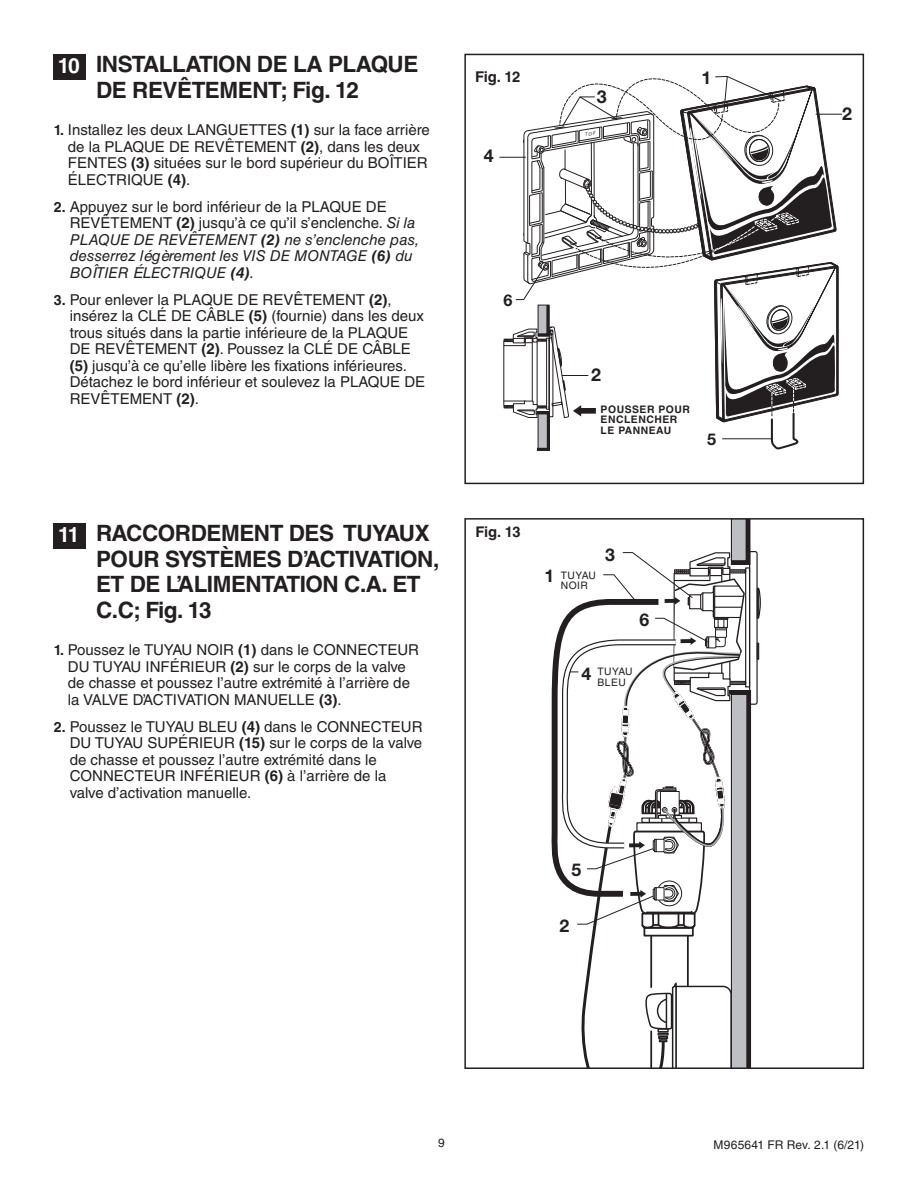
<style>
.page{position:relative;width:918px;height:1188px;background:#fff}
.page>*{position:absolute;margin:0;border:0;box-sizing:border-box;transform-origin:0 0}
.t1{font:700 22.5px/25.5px "Helvetica LT Std";letter-spacing:-.02em;color:#231f20}
.t2{font:700 21px "Helvetica LT Std";color:#fff}
.t3{font:700 17.85px "Helvetica Neue LT Std";color:#231f20}
.t4{font:700 17.7px "Helvetica Neue LT Std";color:#231f20}
.t5{font:700 16.2px "Helvetica Neue LT Std";color:#231f20}
.t6{font:15px/16.5px "Helvetica LT Std";color:#231f20}
.t7{font:italic 15px/16.5px "Helvetica LT Std";color:#231f20}
.t8{font:700 14.85px "Helvetica LT Std";color:#231f20}
.t9{font:700 14.7px "Helvetica LT Std";color:#231f20}
.t10{font:12px "Helvetica LT Std";letter-spacing:.01em;color:#231f20}
.t11{font:700 10.35px/10.4px "Helvetica LT Std";letter-spacing:.05em;color:#231f20}
.t12{font:10.35px/10.4px "Helvetica LT Std";letter-spacing:.05em;color:#231f20}
.s1{font-weight:700;font-size:14.25px}
.s2{font-weight:700}
.s3{font-weight:700;font-style:normal;font-size:14.25px}
.s4{font-style:normal}
.s5{font-weight:700;font-style:normal}
.s6{font-family:"Helvetica Neue LT Std";font-weight:700;font-size:17.7px}
</style>
<div class="page">
<svg style="left:551px;top:521px;width:210px;height:545px"></svg>
<div style="left:464px;top:518px;width:400px;height:551px;border:2px solid #231f20"></div>
<div style="left:464px;top:54px;width:400px;height:430px;border:2px solid #231f20"></div>
<div style="left:54px;top:54px;width:32px;height:26px;background:#231f20"></div>
<div style="left:54px;top:523px;width:32px;height:26px;background:#231f20"></div>
<svg style="left:500px;top:76px;width:342px;height:375px"></svg>
<p class="t2" style="left:58px;top:53px;width:24px">10</p>
<p class="t1" style="left:96px;top:51px;width:324px">INSTALLATION DE LA PLAQUE<br>DE REVÊTEMENT; Fig. 12</p>
<p class="t6" style="left:68px;top:122px;width:363px;text-indent:-14px"><span class="s1">1.</span> Installez les deux LANGUETTES <span class="s2">(1)</span> sur la face arrière de la PLAQUE DE REVÊTEMENT <span class="s2">(2)</span>, dans les deux FENTES <span class="s2">(3)</span> situées sur le bord supérieur du BOÎTIER ÉLECTRIQUE <span class="s2">(4)</span>.</p>
<p class="t7" style="left:70px;top:198px;width:351px;text-indent:-16px"><span class="s3">2.</span> <span class="s4">Appuyez sur le bord inférieur de la PLAQUE DE REVÊTEMENT</span> <span class="s5">(2)</span> <span class="s4">jusqu’à ce qu’il s’enclenche.</span> Si la PLAQUE DE REVÊTEMENT <span class="s2">(2)</span> ne s’enclenche pas, desserrez légèrement les VIS DE MONTAGE <span class="s2">(6)</span> du BOÎTIER ÉLECTRIQUE <span class="s2">(4)</span>.</p>
<p class="t6" style="left:70px;top:291px;width:357px;text-indent:-16px"><span class="s1">3.</span> Pour enlever la PLAQUE DE REVÊTEMENT <span class="s2">(2)</span>, insérez la CLÉ DE CÂBLE <span class="s2">(5)</span> (fournie) dans les deux trous situés dans la partie inférieure de la PLAQUE DE REVÊTEMENT <span class="s2">(2)</span>. Poussez la CLÉ DE CÂBLE <span class="s2">(5)</span> jusqu’à ce qu’elle libère les fixations inférieures.<br>Détachez le bord inférieur et soulevez la PLAQUE DE REVÊTEMENT <span class="s2">(2)</span>.</p>
<p class="t2" style="left:58px;top:522px;width:23px">11</p>
<p class="t1" style="left:96px;top:520px;width:345px">RACCORDEMENT DES TUYAUX<br>POUR SYSTÈMES D’ACTIVATION,<br>ET DE L’ALIMENTATION C.A. ET<br>C.C; Fig. 13</p>
<p class="t6" style="left:68px;top:642px;width:353px;text-indent:-14px"><span class="s1">1.</span> Poussez le TUYAU NOIR <span class="s2">(1)</span> dans le CONNECTEUR DU TUYAU INFÉRIEUR <span class="s2">(2)</span> sur le corps de la valve de chasse et poussez l’autre extrémité à l’arrière de la VALVE D’ACTIVATION MANUELLE <span class="s2">(3)</span>.</p>
<p class="t6" style="left:70px;top:718px;width:354px;text-indent:-16px"><span class="s1">2.</span> Poussez le TUYAU BLEU <span class="s2">(4)</span> dans le CONNECTEUR DU TUYAU SUPÉRIEUR <span class="s2">(15)</span> sur le corps de la valve de chasse et poussez l’autre extrémité dans le CONNECTEUR INFÉRIEUR <span class="s2">(6)</span> à l’arrière de la valve d’activation manuelle.</p>
<p class="t8" style="left:475px;top:68px;width:47px">Fig. 12</p>
<p class="t3" style="left:484px;top:145px;width:11px">4</p>
<p class="t3" style="left:597px;top:86px;width:11px">3</p>
<p class="t3" style="left:702px;top:67px;width:11px">1</p>
<p class="t5" style="left:504px;top:290px;width:11px">6</p>
<p class="t3" style="left:591px;top:363px;width:11px">2</p>
<p class="t11" style="left:601px;top:404px;width:91px">POUSSER POUR<br>ENCLENCHER<br>LE PANNEAU</p>
<p class="t5" style="left:707px;top:429px;width:11px">5</p>
<p class="t9" style="left:475px;top:523px;width:47px">Fig. 13</p>
<p class="t12" style="left:561px;top:570px;width:37px;text-indent:-16px"><span class="s6">1</span> TUYAU<br>NOIR</p>
<p class="t4" style="left:605px;top:543px;width:11px">3</p>
<p class="t4" style="left:639px;top:608px;width:11px">6</p>
<p class="t12" style="left:597px;top:667px;width:37px;text-indent:-16px"><span class="s6">4</span> TUYAU<br>BLEU</p>
<p class="t4" style="left:571px;top:859px;width:11px">5</p>
<p class="t4" style="left:560px;top:915px;width:11px">2</p>
<p class="t3" style="left:842px;top:103px;width:11px">2</p>
<p class="t10" style="left:438px;top:1136px;width:8px">9</p>
<p class="t10" style="left:714px;top:1138px;width:152px">M965641 FR Rev. 2.1 (6/21)</p>
</div>
